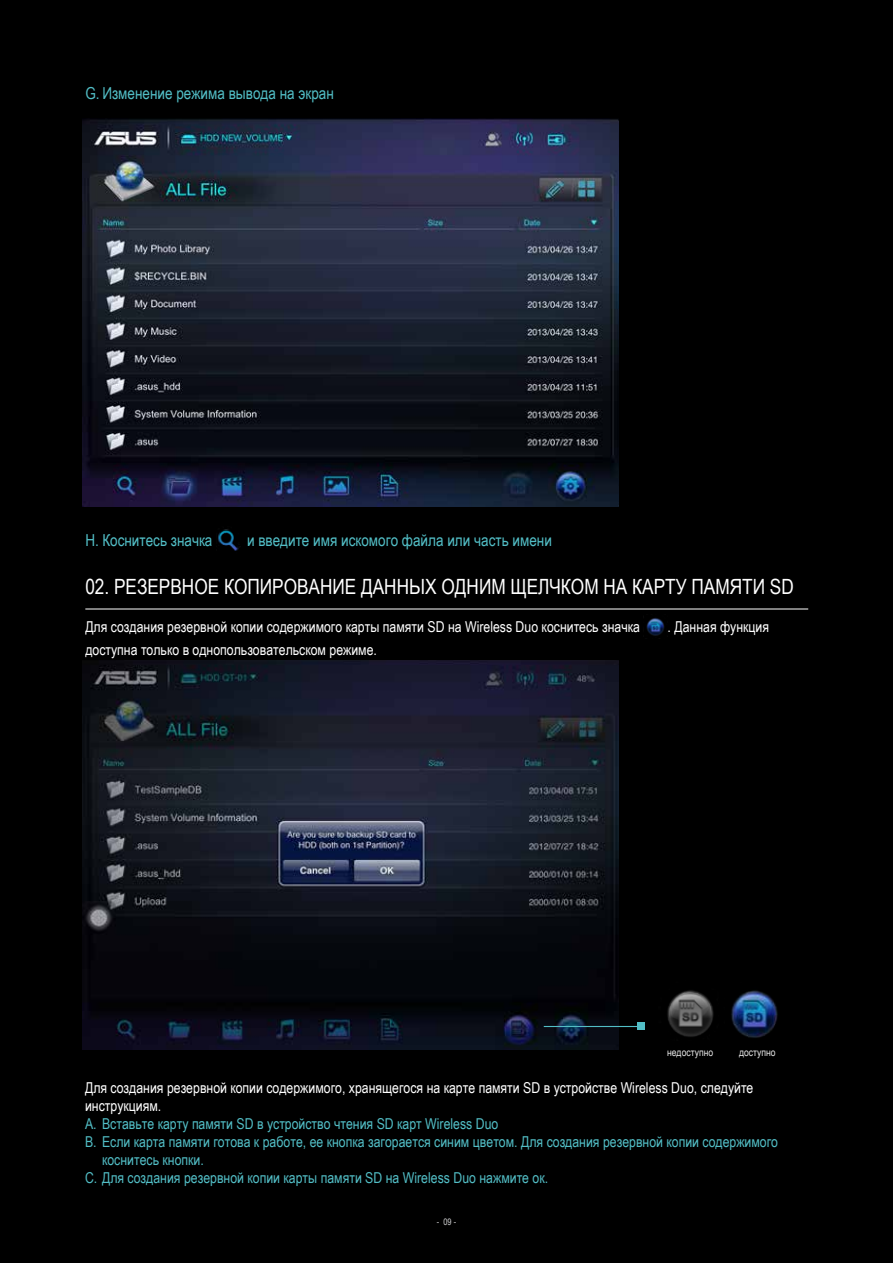
<style>
.page{position:relative;width:893px;height:1263px;background:#000}
.page>*{position:absolute;margin:0;border:0;box-sizing:border-box;transform-origin:0 0}
.t1{font:21px "Arial Narrow";color:#fff}
.t2{font:16.5px "Arial Narrow";color:#52bec6}
.t3{font:15px/18px "Arial Narrow";color:#fff}
.t4{font:15px "Arial Narrow";color:#52bec6}
.t5{font:10.5px "Arial Narrow";color:#e6e6e6}
.t6{font:9px "Arial Narrow";color:#d3d3d4}
</style>
<div class="page">
<img style="left:218px;top:529px;width:21px;height:22px">
<img style="left:82px;top:118px;width:536px;height:388px">
<img style="left:82px;top:660px;width:537px;height:390px">
<img style="left:646px;top:618px;width:19px;height:18px">
<hr style="left:85px;top:609px;width:723px;height:1px;background:#fff">
<hr style="left:544px;top:1026px;width:94px;height:1px;background:#52bec6">
<div style="left:638px;top:1022px;width:7px;height:8px;background:#52bec6"></div>
<img style="left:667px;top:990px;width:111px;height:48px">
<p class="t2" style="left:85px;top:81px;width:250px">G. Изменение режима вывода на экран</p>
<p class="t2" style="left:85px;top:528px;width:129px">H. Коснитесь значка</p>
<p class="t2" style="left:247px;top:528px;width:306px">и введите имя искомого файла или часть имени</p>
<h1 class="t1" style="left:85px;top:571px;width:53px">02. Резервное</h1>
<h1 class="t1" style="left:224px;top:571px;width:13px">копирование</h1>
<h1 class="t1" style="left:361px;top:571px;width:14px">данных</h1>
<h1 class="t1" style="left:442px;top:571px;width:14px">одним</h1>
<h1 class="t1" style="left:510px;top:571px;width:14px">щелчком</h1>
<h1 class="t1" style="left:603px;top:571px;width:41px">на карту</h1>
<h1 class="t1" style="left:691px;top:571px;width:13px">памяти</h1>
<h1 class="t1" style="left:770px;top:571px;width:25px">SD</h1>
<p class="t3" style="left:85px;top:617px;width:556px">Для создания резервной копии содержимого карты памяти SD на Wireless Duo коснитесь значка</p>
<p class="t3" style="left:668px;top:617px;width:103px">. Данная функция</p>
<p class="t3" style="left:85px;top:640px;width:293px">доступна только в однопользовательском режиме.</p>
<p class="t5" style="left:667px;top:1045px;width:48px">недоступно</p>
<p class="t5" style="left:739px;top:1045px;width:38px">доступно</p>
<p class="t3" style="left:85px;top:1078px;width:670px">Для создания резервной копии содержимого, хранящегося на карте памяти SD в устройстве Wireless Duo, следуйте инструкциям.</p>
<p class="t4" style="left:85px;top:1113px;width:415px">A. Вставьте карту памяти SD в устройство чтения SD карт Wireless Duo</p>
<p class="t4" style="left:85px;top:1131px;width:694px">B. Если карта памяти готова к работе, ее кнопка загорается синим цветом. Для создания резервной копии содержимого</p>
<p class="t4" style="left:102px;top:1149px;width:103px">коснитесь кнопки.</p>
<p class="t4" style="left:85px;top:1167px;width:465px">C. Для создания резервной копии карты памяти SD на Wireless Duo нажмите ок.</p>
<p class="t6" style="left:437px;top:1215px;width:21px">- 09 -</p>
</div>
